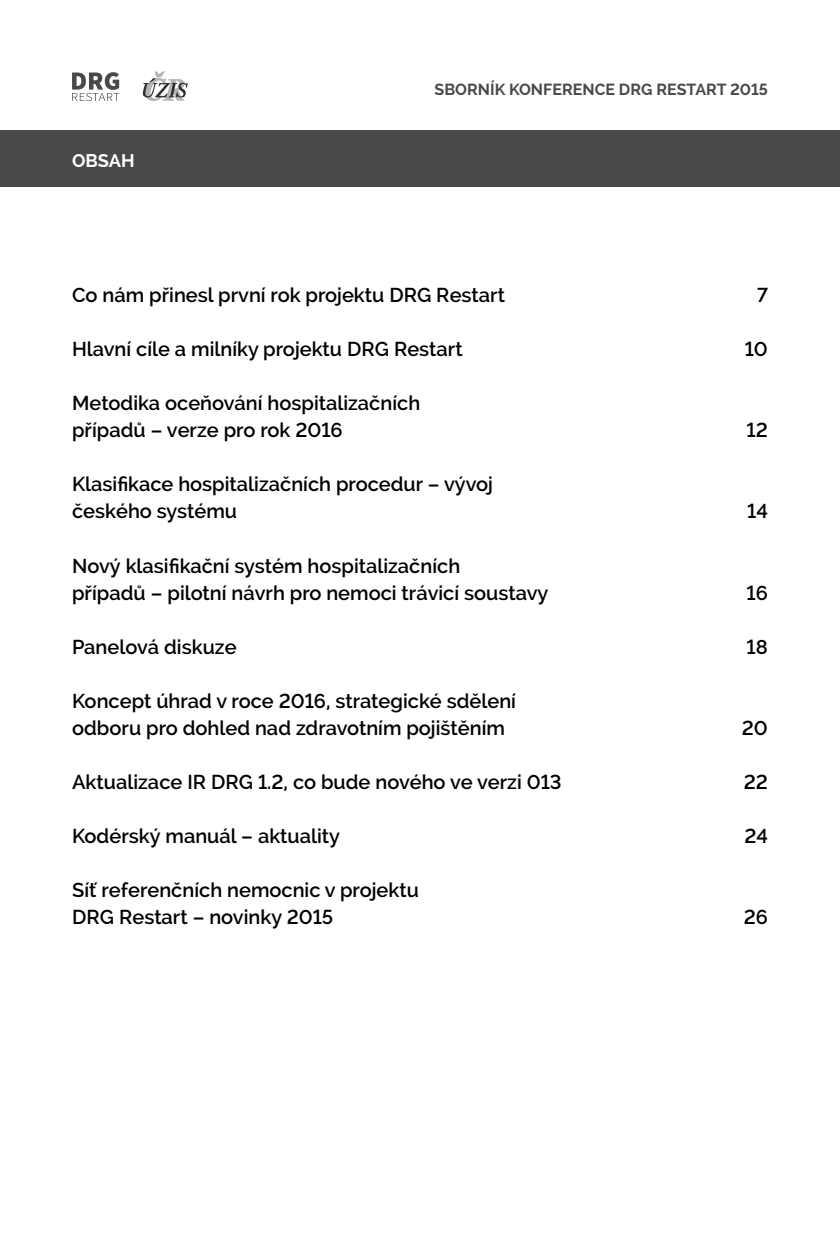
<style>
.page{position:relative;width:840px;height:1248px;background:#fff}
.page>*{position:absolute;margin:0;border:0;box-sizing:border-box;transform-origin:0 0}
.t1{font:600 20px/27px "Raleway";color:#000}
.t2{font:700 18.2px "Raleway";color:#fff}
.t3{font:700 16px "Raleway";color:#494949}
</style>
<div class="page">
<svg style="left:142px;top:71px;width:46px;height:30px"></svg>
<svg style="left:72px;top:72px;width:47px;height:29px"></svg>
<div style="left:0;top:130px;width:839px;height:57px;background:#494949"></div>
<p class="t2" style="left:72px;top:153px;width:64px">OBSAH</p>
<p class="t3" style="left:434px;top:82px;width:335px">SBORNÍK KONFERENCE DRG RESTART 2015</p>
<p class="t1" style="left:72px;top:283px;width:434px">Co nám přinesl první rok projektu DRG Restart</p>
<p class="t1" style="left:756px;top:283px;width:12px">7</p>
<p class="t1" style="left:72px;top:337px;width:392px">Hlavní cíle a milníky projektu DRG Restart</p>
<p class="t1" style="left:744px;top:337px;width:25px">10</p>
<p class="t1" style="left:72px;top:391px;width:349px">Metodika oceňování hospitalizačních případů – verze pro rok 2016</p>
<p class="t1" style="left:746px;top:418px;width:23px">12</p>
<p class="t1" style="left:72px;top:472px;width:422px">Klasifikace hospitalizačních procedur – vývoj českého systému</p>
<p class="t1" style="left:72px;top:553px;width:477px">Nový klasifikační systém hospitalizačních<br>případů – pilotní návrh pro nemoci trávicí soustavy</p>
<p class="t1" style="left:746px;top:499px;width:22px">14</p>
<p class="t1" style="left:746px;top:580px;width:23px">16</p>
<p class="t1" style="left:72px;top:634px;width:166px">Panelová diskuze</p>
<p class="t1" style="left:746px;top:634px;width:23px">18</p>
<p class="t1" style="left:72px;top:688px;width:445px">Koncept úhrad v roce 2016, strategické sdělení odboru pro dohled nad zdravotním pojištěním</p>
<p class="t1" style="left:741px;top:715px;width:27px">20</p>
<p class="t1" style="left:72px;top:769px;width:491px">Aktualizace IR DRG 1.2, co bude nového ve verzi 013</p>
<p class="t1" style="left:743px;top:769px;width:26px">22</p>
<p class="t1" style="left:72px;top:823px;width:269px">Kodérský manuál – aktuality</p>
<p class="t1" style="left:744px;top:823px;width:25px">24</p>
<p class="t1" style="left:72px;top:877px;width:348px">Síť referenčních nemocnic v projektu<br>DRG Restart – novinky 2015</p>
<p class="t1" style="left:743px;top:904px;width:26px">26</p>
</div>
